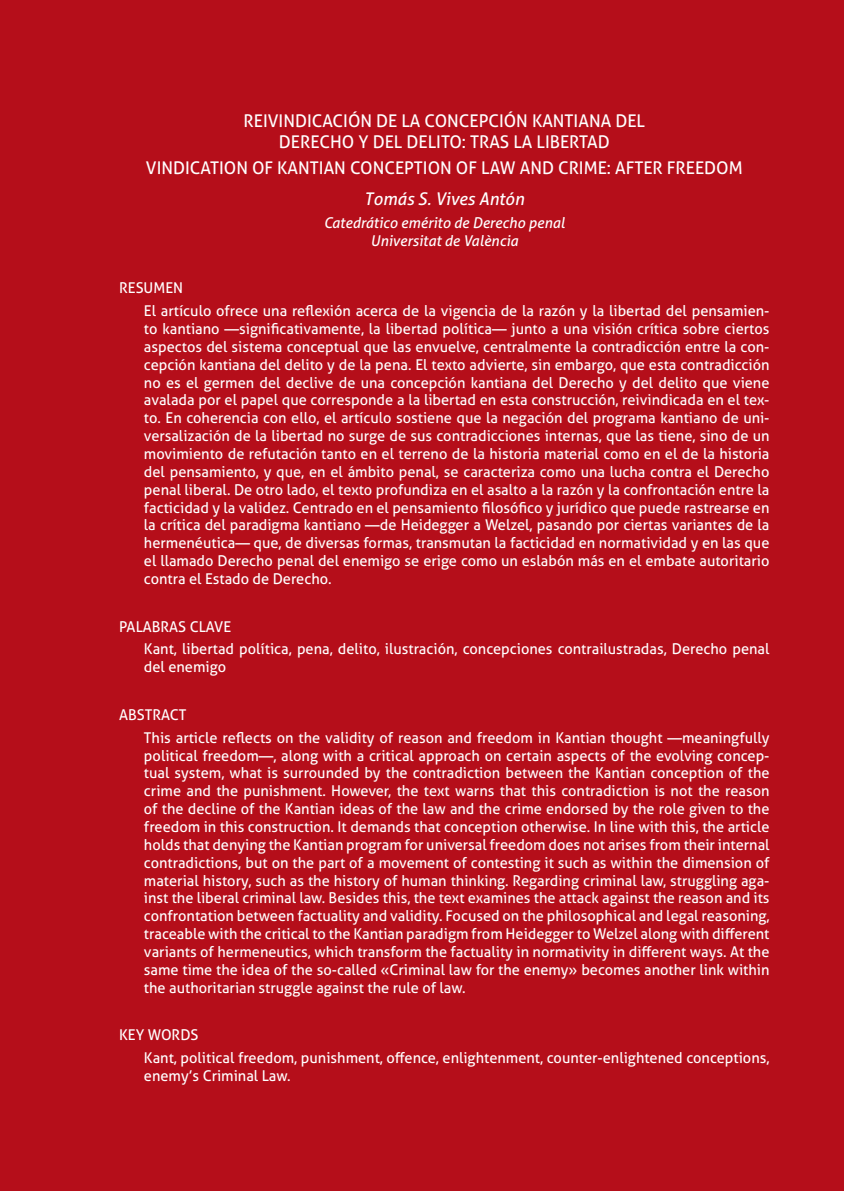
<style>
.page{position:relative;width:844px;height:1191px;background:#fff}
.page>*{position:absolute;margin:0;border:0;box-sizing:border-box;transform-origin:0 0}
.Resumen_título_españ{font:17.5px/21px "Aller";color:#fff;text-align:center}
.Resumen_título_inglé{font:17.5px "Aller";color:#fff}
.Resumen_autor{font:italic 17.5px "Aller";color:#fff}
.Resumen_texto{font:14.88px/17.8px "Aller";color:#fff;text-align:justify}
.Resumen_titular{font:14.88px "Aller";color:#fff}
.Resumen_cargo{font:italic 14.88px "Aller";color:#fff}
.Resumen_cargo_con{font:italic 14.88px "Aller";color:#fff}
</style>
<div class="page">
<div style="left:0;top:0;width:843px;height:1191px;background:#b50e1a"></div>
<p class="Resumen_título_españ" style="left:243px;top:110px;width:403px">REIVINDICACIÓN DE LA CONCEPCIÓN KANTIANA DEL<br>DERECHO Y DEL DELITO: TRAS LA LIBERTAD</p>
<p class="Resumen_título_inglé" style="left:146px;top:157px;width:598px">VINDICATION OF KANTIAN CONCEPTION OF LAW AND CRIME: AFTER FREEDOM</p>
<p class="Resumen_autor" style="left:364px;top:188px;width:161px">Tomás S. Vives Antón</p>
<p class="Resumen_cargo" style="left:323px;top:213px;width:243px">Catedrático emérito de Derecho penal</p>
<p class="Resumen_cargo_con" style="left:370px;top:231px;width:149px">Universitat de València</p>
<p class="Resumen_titular" style="left:119px;top:279px;width:65px">RESUMEN</p>
<p class="Resumen_texto" style="left:144px;top:302px;width:627px">El artículo ofrece una reflexión acerca de la vigencia de la razón y la libertad del pensamien&shy;to kantiano —significativamente, la libertad política— junto a una visión crítica sobre ciertos aspectos del sistema conceptual que las envuelve, centralmente la contradicción entre la con&shy;cepción kantiana del delito y de la pena. El texto advierte, sin embargo, que esta contradicción no es el germen del declive de una concepción kantiana del Derecho y del delito que viene avalada por el papel que corresponde a la libertad en esta construcción, reivindicada en el tex&shy;to. En coherencia con ello, el artículo sostiene que la negación del programa kantiano de uni&shy;versalización de la libertad no surge de sus contradicciones internas, que las tiene, sino de un movimiento de refutación tanto en el terreno de la historia material como en el de la historia del pensamiento, y que, en el ámbito penal, se caracteriza como una lucha contra el Derecho penal liberal. De otro lado, el texto profundiza en el asalto a la razón y la confrontación entre la facticidad y la validez. Centrado en el pensamiento filosófico y jurídico que puede rastrearse en la crítica del paradigma kantiano —de Heidegger a Welzel, pasando por ciertas variantes de la hermenéutica— que, de diversas formas, transmutan la facticidad en normatividad y en las que el llamado Derecho penal del enemigo se erige como un eslabón más en el embate autoritario contra el Estado de Derecho.</p>
<p class="Resumen_titular" style="left:119px;top:617px;width:114px">PALABRAS CLAVE</p>
<p class="Resumen_texto" style="left:144px;top:640px;width:627px">Kant, libertad política, pena, delito, ilustración, concepciones contrailustradas, Derecho penal del enemigo</p>
<p class="Resumen_titular" style="left:119px;top:705px;width:69px">ABSTRACT</p>
<p class="Resumen_texto" style="left:144px;top:728px;width:627px">This article reflects on the validity of reason and freedom in Kantian thought —meaningfully political freedom—, along with a critical approach on certain aspects of the evolving concep&shy;tual system, what is surrounded by the contradiction between the Kantian conception of the crime and the punishment. However, the text warns that this contradiction is not the reason of the decline of the Kantian ideas of the law and the crime endorsed by the role given to the freedom in this construction. It demands that conception otherwise. In line with this, the article holds that denying the Kantian program for universal freedom does not arises from their internal contradictions, but on the part of a movement of contesting it such as within the dimension of material history, such as the history of human thinking. Regarding criminal law, struggling aga&shy;inst the liberal criminal law. Besides this, the text examines the attack against the reason and its confrontation between factuality and validity. Focused on the philosophical and legal reasoning, traceable with the critical to the Kantian paradigm from Heidegger to Welzel along with different variants of hermeneutics, which transform the factuality in normativity in different ways. At the same time the idea of the so-called «Criminal law for the enemy» becomes another link within the authoritarian struggle against the rule of law.</p>
<p class="Resumen_titular" style="left:119px;top:1026px;width:81px">KEY WORDS</p>
<p class="Resumen_texto" style="left:144px;top:1048px;width:627px">Kant, political freedom, punishment, offence, enlightenment, counter-enlightened conceptions, enemy’s Criminal Law.</p>
</div>
